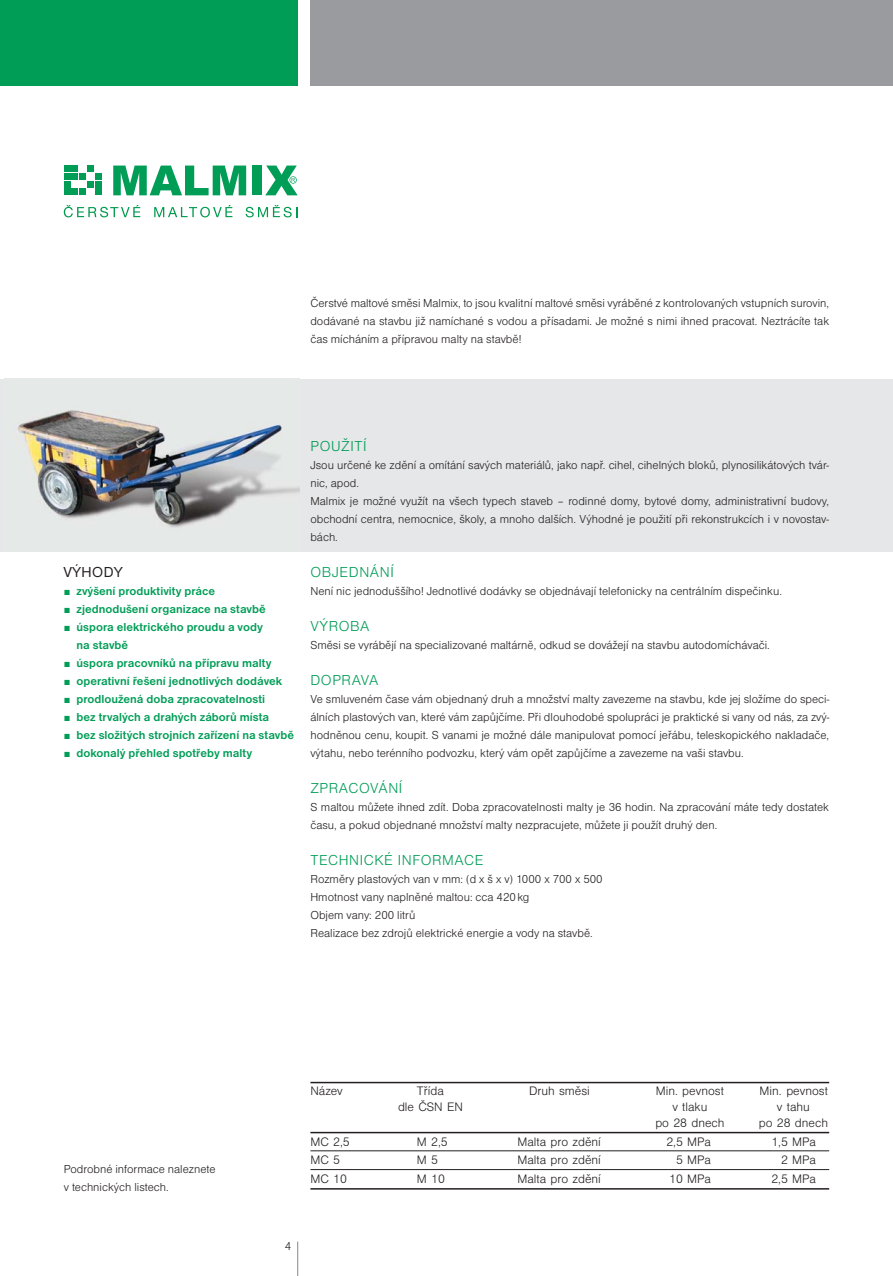
<style>
.page{position:relative;width:893px;height:1276px;background:#fff}
.page>*{position:absolute;margin:0;border:0;box-sizing:border-box;transform-origin:0 0}
.t1{font:15px "Nimbus San DCE Ligh";letter-spacing:.04em;color:#009d57}
.t2{font:15px "Nimbus San DCE";letter-spacing:.04em;color:#231f20}
.t3{font:12.75px "Nimbus San DCE Ligh";color:#231f20}
.t4{font:12px/18px "Nimbus San DCE Ligh";color:#231f20}
.t5{font:700 12px/18px "Nimbus San DCE";color:#009d57}
.s1{font-family:"European Pi Three";font-weight:400}
</style>
<div class="page">
<div style="left:0;top:0;width:298px;height:85px;background:#009d57"></div>
<div style="left:310px;top:0;width:583px;height:85px;background:#999b9e"></div>
<hr style="left:297px;top:1241px;width:1px;height:35px;background:#999b9e">
<div style="left:0;top:378px;width:893px;height:173px;background:#e6e7e8"></div>
<img style="left:15px;top:410px;width:284px;height:118px">
<div style="left:87px;top:165px;width:7px;height:7px;background:#009d57"></div>
<div style="left:87px;top:181px;width:7px;height:6px;background:#009d57"></div>
<div style="left:79px;top:173px;width:7px;height:7px;background:#009d57"></div>
<div style="left:95px;top:173px;width:6px;height:7px;background:#009d57"></div>
<svg style="left:95px;top:181px;width:6px;height:6px"></svg>
<div style="left:95px;top:188px;width:6px;height:7px;background:#009d57"></div>
<div style="left:72px;top:165px;width:6px;height:7px;background:#009d57"></div>
<div style="left:72px;top:173px;width:6px;height:7px;background:#009d57"></div>
<div style="left:72px;top:188px;width:6px;height:7px;background:#009d57"></div>
<div style="left:79px;top:188px;width:7px;height:7px;background:#009d57"></div>
<div style="left:64px;top:165px;width:7px;height:7px;background:#009d57"></div>
<div style="left:64px;top:173px;width:7px;height:7px;background:#009d57"></div>
<div style="left:64px;top:181px;width:7px;height:6px;background:#009d57"></div>
<div style="left:64px;top:188px;width:7px;height:7px;background:#009d57"></div>
<svg style="left:64px;top:205px;width:76px;height:12px"></svg>
<svg style="left:154px;top:205px;width:78px;height:12px"></svg>
<svg style="left:246px;top:205px;width:51px;height:12px"></svg>
<svg style="left:113px;top:166px;width:133px;height:29px"></svg>
<div style="left:252px;top:166px;width:10px;height:29px;background:#009d57"></div>
<svg style="left:265px;top:166px;width:33px;height:29px"></svg>
<hr style="left:310px;top:1081px;width:519px;height:2px;background:#231f20">
<hr style="left:310px;top:1131px;width:519px;height:2px;background:#231f20">
<hr style="left:310px;top:1150px;width:519px;height:1px;background:#231f20">
<hr style="left:310px;top:1169px;width:519px;height:1px;background:#231f20">
<hr style="left:310px;top:1188px;width:519px;height:1px;background:#231f20">
<p class="t4" style="left:310px;top:295px;width:520px;text-align:justify">Čerstvé maltové směsi Malmix, to jsou kvalitní maltové směsi vyráběné z kontrolovaných vstupních surovin, dodávané na stavbu již namíchané s vodou a přísadami. Je možné s nimi ihned pracovat. Neztrácíte tak čas mícháním a přípravou malty na stavbě!</p>
<p class="t2" style="left:64px;top:566px;width:60px">VÝHODY</p>
<p class="t5" style="left:64px;top:582px;width:153px"><span class="s1">-</span> zvýšení produktivity práce</p>
<p class="t5" style="left:64px;top:600px;width:203px"><span class="s1">-</span> zjednodušení organizace na stavbě</p>
<p class="t5" style="left:77px;top:618px;width:188px;text-indent:-13px"><span class="s1">-</span> úspora elektrického proudu a vody na stavbě</p>
<p class="t5" style="left:64px;top:654px;width:209px"><span class="s1">-</span> úspora pracovníků na přípravu malty</p>
<p class="t5" style="left:64px;top:672px;width:220px"><span class="s1">-</span> operativní řešení jednotlivých dodávek</p>
<p class="t5" style="left:64px;top:690px;width:203px"><span class="s1">-</span> prodloužená doba zpracovatelnosti</p>
<p class="t5" style="left:64px;top:708px;width:207px"><span class="s1">-</span> bez trvalých a drahých záborů místa</p>
<p class="t5" style="left:64px;top:726px;width:232px"><span class="s1">-</span> bez složitých strojních zařízení na stavbě</p>
<p class="t5" style="left:64px;top:744px;width:190px"><span class="s1">-</span> dokonalý přehled spotřeby malty</p>
<p class="t1" style="left:310px;top:440px;width:58px">POUŽITÍ</p>
<p class="t4" style="left:310px;top:457px;width:520px">Jsou určené ke zdění a omítání savých materiálů, jako např. cihel, cihelných bloků, plynosilikátových tvár&shy;nic, apod.<br>Malmix je možné využít na všech typech staveb – rodinné domy, bytové domy, administrativní budovy, obchodní centra, nemocnice, školy, a mnoho dalších. Výhodné je použití při rekonstrukcích i v novostav&shy;bách.</p>
<p class="t1" style="left:310px;top:566px;width:85px">OBJEDNÁNÍ</p>
<p class="t4" style="left:310px;top:583px;width:473px">Není nic jednoduššího! Jednotlivé dodávky se objednávají telefonicky na centrálním dispečinku.</p>
<p class="t1" style="left:310px;top:620px;width:61px">VÝROBA</p>
<p class="t4" style="left:310px;top:637px;width:461px">Směsi se vyrábějí na specializované maltárně, odkud se dovážejí na stavbu autodomíchávači.</p>
<p class="t1" style="left:310px;top:674px;width:70px">DOPRAVA</p>
<p class="t4" style="left:310px;top:691px;width:520px;text-align:justify">Ve smluveném čase vám objednaný druh a množství malty zavezeme na stavbu, kde jej složíme do speci&shy;álních plastových van, které vám zapůjčíme. Při dlouhodobé spolupráci je praktické si vany od nás, za zvý&shy;hodněnou cenu, koupit. S vanami je možné dále manipulovat pomocí jeřábu, teleskopického nakladače, výtahu, nebo terénního podvozku, který vám opět zapůjčíme a zavezeme na vaši stavbu.</p>
<p class="t1" style="left:310px;top:782px;width:93px">ZPRACOVÁNÍ</p>
<p class="t4" style="left:310px;top:799px;width:520px">S maltou můžete ihned zdít. Doba zpracovatelnosti malty je 36 hodin. Na zpracování máte tedy dostatek času, a pokud objednané množství malty nezpracujete, můžete ji použít druhý den.</p>
<p class="t1" style="left:310px;top:854px;width:174px">TECHNICKÉ INFORMACE</p>
<p class="t4" style="left:310px;top:871px;width:294px">Rozměry plastových van v mm: (d x š x v) 1000 x 700 x 500<br>Hmotnost vany naplněné maltou: cca 420 kg<br>Objem vany: 200 litrů<br>Realizace bez zdrojů elektrické energie a vody na stavbě.</p>
<p class="t4" style="left:64px;top:1161px;width:153px">Podrobné informace naleznete v technických listech.</p>
<p class="t3" style="left:310px;top:1086px;width:34px">Název</p>
<p class="t3" style="left:417px;top:1086px;width:28px">Třída</p>
<p class="t3" style="left:529px;top:1086px;width:62px">Druh směsi</p>
<p class="t3" style="left:656px;top:1086px;width:69px">Min. pevnost</p>
<p class="t3" style="left:759px;top:1086px;width:70px">Min. pevnost</p>
<p class="t3" style="left:398px;top:1101px;width:66px">dle ČSN EN</p>
<p class="t3" style="left:672px;top:1101px;width:37px">v tlaku</p>
<p class="t3" style="left:777px;top:1101px;width:34px">v tahu</p>
<p class="t3" style="left:655px;top:1117px;width:71px">po 28 dnech</p>
<p class="t3" style="left:759px;top:1117px;width:71px">po 28 dnech</p>
<p class="t3" style="left:310px;top:1136px;width:41px">MC 2,5</p>
<p class="t3" style="left:417px;top:1136px;width:32px">M 2,5</p>
<p class="t3" style="left:517px;top:1136px;width:85px">Malta pro zdění</p>
<p class="t3" style="left:666px;top:1136px;width:46px">2,5 MPa</p>
<p class="t3" style="left:771px;top:1136px;width:46px">1,5 MPa</p>
<p class="t3" style="left:310px;top:1155px;width:31px">MC 5</p>
<p class="t3" style="left:417px;top:1155px;width:23px">M 5</p>
<p class="t3" style="left:517px;top:1155px;width:85px">Malta pro zdění</p>
<p class="t3" style="left:676px;top:1155px;width:36px">5 MPa</p>
<p class="t3" style="left:781px;top:1155px;width:36px">2 MPa</p>
<p class="t3" style="left:310px;top:1173px;width:38px">MC 10</p>
<p class="t3" style="left:417px;top:1173px;width:29px">M 10</p>
<p class="t3" style="left:517px;top:1173px;width:85px">Malta pro zdění</p>
<p class="t3" style="left:669px;top:1173px;width:43px">10 MPa</p>
<p class="t3" style="left:771px;top:1173px;width:46px">2,5 MPa</p>
<p class="t4" style="left:285px;top:1238px;width:8px">4</p>
</div>
